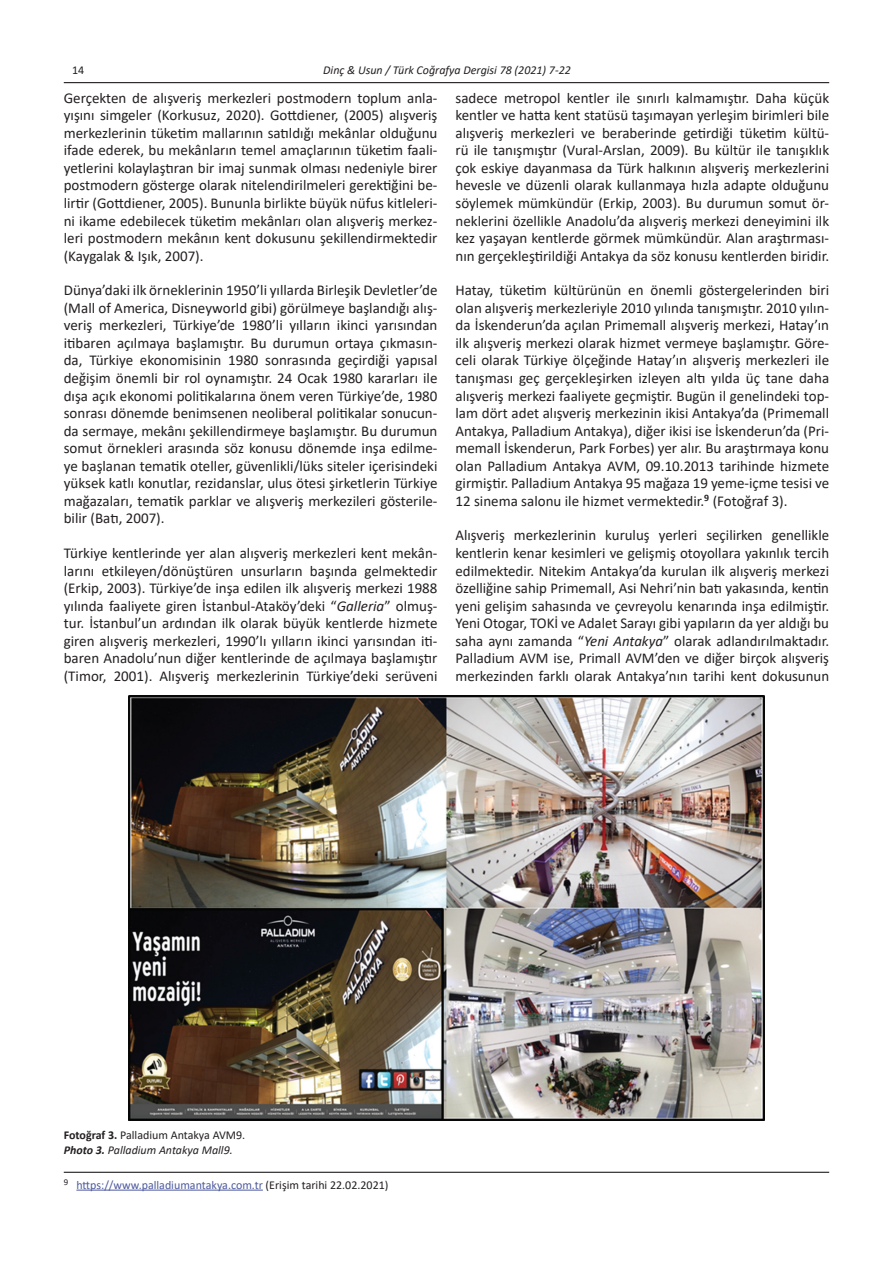
<style>
.page{position:relative;width:893px;height:1263px;background:#fff}
.page>*{position:absolute;margin:0;border:0;box-sizing:border-box;transform-origin:0 0}
.t1{font:15px/17.5px "Calibri";color:#231f20;text-align:justify}
.t2{font:italic 12px/14.4px "Calibri";color:#231f20}
.t3{font:12px "Calibri";color:#4d5a9e}
.t4{font:12px "Calibri";color:#231f20}
.s1{font-style:italic}
.s2{font-weight:700;font-style:normal}
.s3{font-style:normal}
.s4{font-weight:700}
.s5{color:#231f20}
</style>
<div class="page">
<hr style="left:64px;top:82px;width:765px;height:1px;background:#231f20">
<hr style="left:76px;top:1190px;width:187px;height:1px;background:#4d5a9e">
<hr style="left:64px;top:1172px;width:765px;height:1px;background:#231f20">
<img style="left:128px;top:695px;width:637px;height:425px">
<p class="t4" style="left:72px;top:62px;width:14px">14</p>
<p class="t2" style="left:323px;top:62px;width:249px">Dinç &amp; Usun / Türk Coğrafya Dergisi 78 (2021) 7-22</p>
<p class="t1" style="left:64px;top:89px;width:375px">Gerçekten de alışveriş merkezleri postmodern toplum anla&shy;yışını simgeler (Korkusuz, 2020). Gottdiener, (2005) alışveriş merkezlerinin tüketim mallarının satıldığı mekânlar olduğunu ifade ederek, bu mekânların temel amaçlarının tüketim faali&shy;yetlerini kolaylaştıran bir imaj sunmak olması nedeniyle birer postmodern gösterge olarak nitelendirilmeleri gerektiğini be&shy;lirtir (Gottdiener, 2005). Bununla birlikte büyük nüfus kitleleri&shy;ni ikame edebilecek tüketim mekânları olan alışveriş merkez&shy;leri postmodern mekânın kent dokusunu şekillendirmektedir (Kaygalak &amp; Işık, 2007).</p>
<p class="t1" style="left:64px;top:281px;width:375px">Dünya’daki ilk örneklerinin 1950’li yıllarda Birleşik Devletler’de (Mall of America, Disneyworld gibi) görülmeye başlandığı alış&shy;veriş merkezleri, Türkiye’de 1980’li yılların ikinci yarısından itibaren açılmaya başlamıştır. Bu durumun ortaya çıkmasın&shy;da, Türkiye ekonomisinin 1980 sonrasında geçirdiği yapısal değişim önemli bir rol oynamıştır. 24 Ocak 1980 kararları ile dışa açık ekonomi politikalarına önem veren Türkiye’de, 1980 sonrası dönemde benimsenen neoliberal politikalar sonucun&shy;da sermaye, mekânı şekillendirmeye başlamıştır. Bu durumun somut örnekleri arasında söz konusu dönemde inşa edilme&shy;ye başlanan tematik oteller, güvenlikli/lüks siteler içerisindeki yüksek katlı konutlar, rezidanslar, ulus ötesi şirketlerin Türkiye mağazaları, tematik parklar ve alışveriş merkezileri gösterile&shy;bilir (Batı, 2007).</p>
<p class="t1" style="left:64px;top:544px;width:375px">Türkiye kentlerinde yer alan alışveriş merkezleri kent mekân&shy;larını etkileyen/dönüştüren unsurların başında gelmektedir (Erkip, 2003). Türkiye’de inşa edilen ilk alışveriş merkezi 1988 yılında faaliyete giren İstanbul-Ataköy’deki “<span class="s1">Galleria</span>” olmuş&shy;tur. İstanbul’un ardından ilk olarak büyük kentlerde hizmete giren alışveriş merkezleri, 1990’lı yılların ikinci yarısından iti&shy;baren Anadolu’nun diğer kentlerinde de açılmaya başlamıştır (Timor, 2001). Alışveriş merkezlerinin Türkiye’deki serüveni</p>
<p class="t1" style="left:455px;top:89px;width:375px">sadece metropol kentler ile sınırlı kalmamıştır. Daha küçük kentler ve hatta kent statüsü taşımayan yerleşim birimleri bile alışveriş merkezleri ve beraberinde getirdiği tüketim kültü&shy;rü ile tanışmıştır (Vural-Arslan, 2009). Bu kültür ile tanışıklık çok eskiye dayanmasa da Türk halkının alışveriş merkezlerini hevesle ve düzenli olarak kullanmaya hızla adapte olduğunu söylemek mümkündür (Erkip, 2003). Bu durumun somut ör&shy;neklerini özellikle Anadolu’da alışveriş merkezi deneyimini ilk kez yaşayan kentlerde görmek mümkündür. Alan araştırması&shy;nın gerçekleştirildiği Antakya da söz konusu kentlerden biridir.</p>
<p class="t1" style="left:455px;top:281px;width:375px">Hatay, tüketim kültürünün en önemli göstergelerinden biri olan alışveriş merkezleriyle 2010 yılında tanışmıştır. 2010 yılın&shy;da İskenderun’da açılan Primemall alışveriş merkezi, Hatay’ın ilk alışveriş merkezi olarak hizmet vermeye başlamıştır. Göre&shy;celi olarak Türkiye ölçeğinde Hatay’ın alışveriş merkezleri ile tanışması geç gerçekleşirken izleyen altı yılda üç tane daha alışveriş merkezi faaliyete geçmiştir. Bugün il genelindeki top&shy;lam dört adet alışveriş merkezinin ikisi Antakya’da (Primemall Antakya, Palladium Antakya), diğer ikisi ise İskenderun’da (Pri&shy;memall İskenderun, Park Forbes) yer alır. Bu araştırmaya konu olan Palladium Antakya AVM, 09.10.2013 tarihinde hizmete girmiştir. Palladium Antakya 95 mağaza 19 yeme-içme tesisi ve 12 sinema salonu ile hizmet vermektedir.<sup>9</sup> (Fotoğraf 3).</p>
<p class="t1" style="left:455px;top:526px;width:375px">Alışveriş merkezlerinin kuruluş yerleri seçilirken genellikle kentlerin kenar kesimleri ve gelişmiş otoyollara yakınlık tercih edilmektedir. Nitekim Antakya’da kurulan ilk alışveriş merkezi özelliğine sahip Primemall, Asi Nehri’nin batı yakasında, kentin yeni gelişim sahasında ve çevreyolu kenarında inşa edilmiştir.<br>Yeni Otogar, TOKİ ve Adalet Sarayı gibi yapıların da yer aldığı bu saha aynı zamanda “<span class="s1">Yeni Antakya</span>” olarak adlandırılmaktadır.<br>Palladium AVM ise, Primall AVM’den ve diğer birçok alışveriş merkezinden farklı olarak Antakya’nın tarihi kent dokusunun</p>
<p class="t2" style="left:64px;top:1127px;width:183px"><span class="s2">Fotoğraf 3.</span> <span class="s3">Palladium Antakya AVM9.<br></span><span class="s4">Photo 3.</span> Palladium Antakya Mall9.</p>
<p class="t3" style="left:64px;top:1176px;width:326px"><sup>9</sup> https://www.palladiumantakya.com.tr <span class="s5">(Erişim tarihi 22.02.2021)</span></p>
</div>
